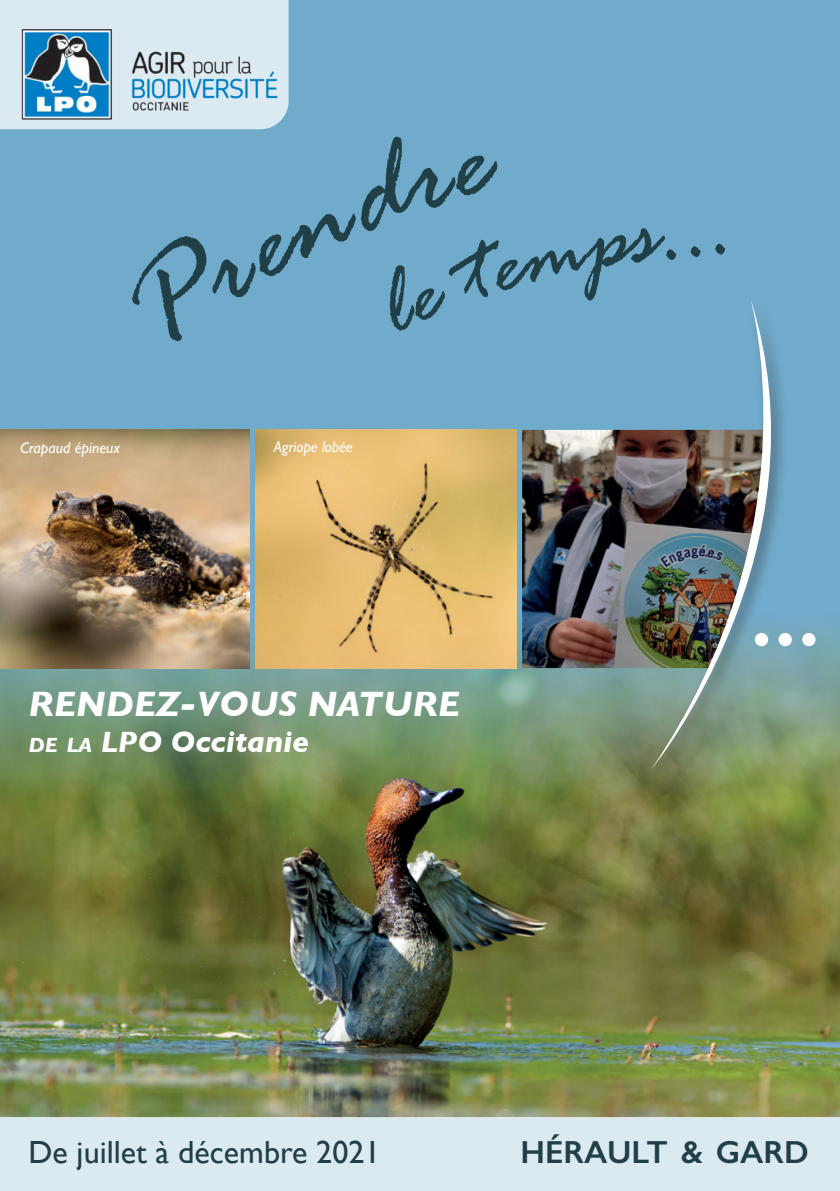
<style>
.page{position:relative;width:840px;height:1191px;background:#fff}
.page>*{position:absolute;margin:0;border:0;box-sizing:border-box;transform-origin:0 0}
.t1{font:italic 700 36px "Gill Sans";color:#fff}
.t2{font:32px "Gill Sans";color:#213f46}
.t3{font:600 32px "Gill Sans";color:#213f46}
.t4{font:italic 700 30px "Gill Sans";color:#fff}
.t5{font:italic 15.6px "Gill Sans";color:#fff}
.s1{font-size:21px}
</style>
<div class="page">
<div style="left:0;top:0;width:839px;height:1191px;background:#71abcb"></div>
<img style="left:0;top:612px;width:839px;height:505px">
<div style="left:0;top:1117px;width:839px;height:74px;background:#dbe9f1"></div>
<div style="left:0;top:0;width:288px;height:129px;background:#dbe9f1"></div>
<img style="left:522px;top:430px;width:125px;height:238px">
<img style="left:7px;top:12px;width:282px;height:118px">
<img style="left:255px;top:430px;width:261px;height:238px">
<img style="left:0;top:430px;width:249px;height:238px">
<div style="left:647px;top:296px;width:141px;height:487px;background:#231f20;opacity:.5"></div>
<img style="left:651px;top:298px;width:178px;height:471px">
<svg style="left:647px;top:296px;width:29px;height:53px"></svg>
<p class="t5" style="left:20px;top:439px;width:101px">Crapaud épineux</p>
<p class="t5" style="left:274px;top:437px;width:80px">Agriope lobée</p>
<h1 class="t1" style="left:28px;top:683px;width:433px">RENDEZ-VOUS NATURE</h1>
<h3 class="t4" style="left:28px;top:724px;width:282px"><span class="s1">de la</span> LPO Occitanie</h3>
<h2 class="t2" style="left:28px;top:1133px;width:353px">De juillet à décembre 2021</h2>
<h2 class="t3" style="left:520px;top:1132px;width:289px">HÉRAULT &amp; GARD</h2>
</div>
